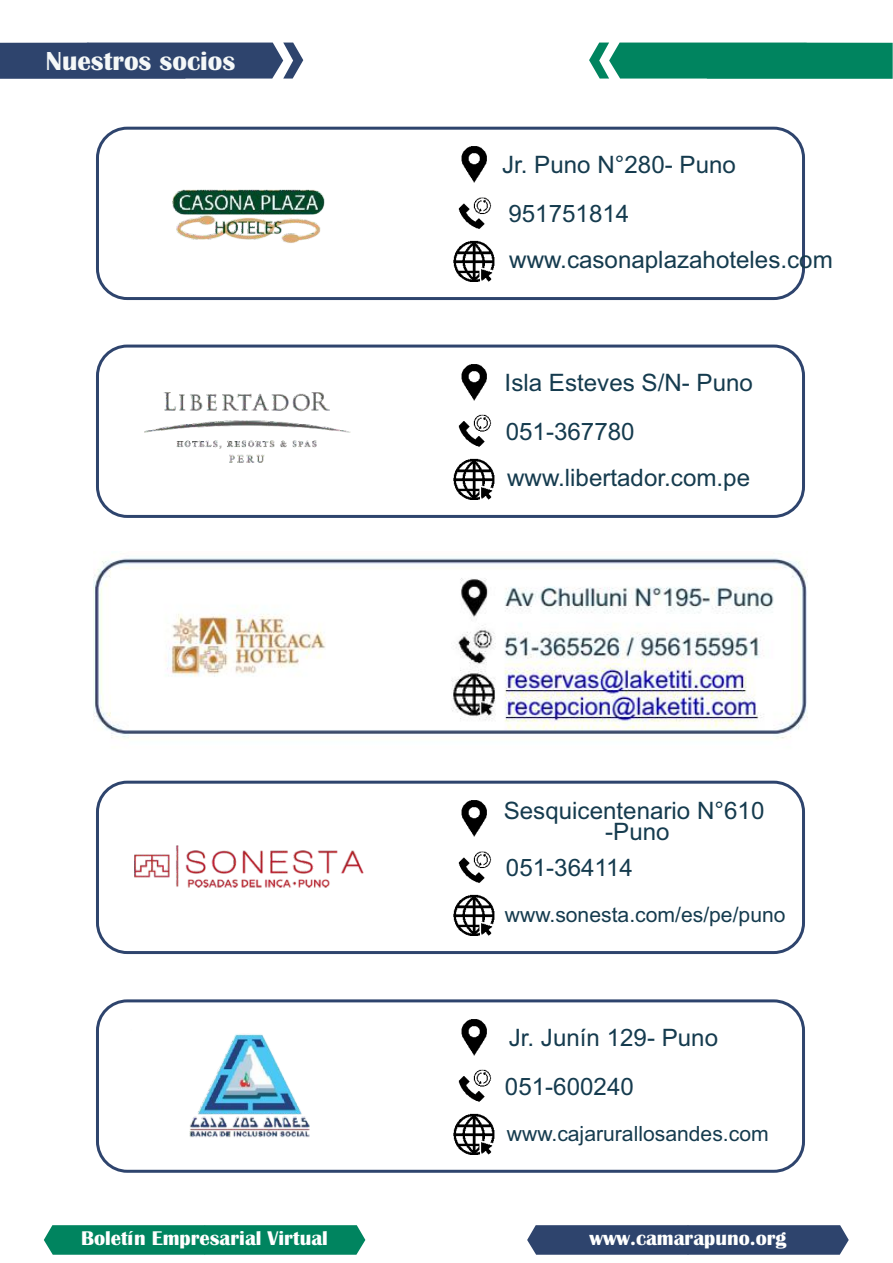
<style>
.page{position:relative;width:893px;height:1263px;background:#fff}
.page>*{position:absolute;margin:0;border:0;box-sizing:border-box;transform-origin:0 0}
.t1{font:700 27px "Britannic";color:#f5f8f8}
.t2{font:24px/48.4px "Arial";color:#153b4e}
.t3{font:21px "Arial";color:#153b4e}
.t4{font:700 20.55px "Britannic";color:#fff}
</style>
<div class="page">
<svg style="left:0;top:43px;width:303px;height:36px;background:#3a4e75"></svg>
<svg style="left:589px;top:43px;width:304px;height:36px;background:#0f8b68"></svg>
<svg style="left:527px;top:1225px;width:322px;height:30px;background:#374c73"></svg>
<svg style="left:44px;top:1225px;width:321px;height:30px;background:#0a8865"></svg>
<div style="left:96px;top:127px;width:709px;height:173px;border:3px solid #2e446d;border-radius:30px"></div>
<img style="left:450px;top:141px;width:49px;height:48px;border-radius:50%">
<img style="left:450px;top:189px;width:49px;height:49px;border-radius:50%">
<img style="left:450px;top:238px;width:49px;height:48px;border-radius:50%">
<img style="left:172px;top:189px;width:153px;height:54px">
<div style="left:96px;top:345px;width:709px;height:173px;border:3px solid #2e446d;border-radius:30px"></div>
<img style="left:450px;top:358px;width:49px;height:49px;border-radius:50%">
<img style="left:450px;top:407px;width:49px;height:48px;border-radius:50%">
<img style="left:450px;top:456px;width:49px;height:48px;border-radius:50%">
<img style="left:144px;top:392px;width:207px;height:71px">
<div style="left:96px;top:781px;width:709px;height:173px;border:3px solid #2e446d;border-radius:30px"></div>
<img style="left:450px;top:794px;width:49px;height:49px;border-radius:50%">
<img style="left:450px;top:843px;width:49px;height:48px;border-radius:50%">
<img style="left:450px;top:892px;width:49px;height:48px;border-radius:50%">
<img style="left:134px;top:845px;width:230px;height:43px">
<div style="left:96px;top:999px;width:709px;height:174px;border:3px solid #2e446d;border-radius:30px"></div>
<img style="left:450px;top:1013px;width:49px;height:49px;border-radius:50%">
<img style="left:450px;top:1062px;width:49px;height:48px;border-radius:50%">
<img style="left:450px;top:1110px;width:49px;height:49px;border-radius:50%">
<img style="left:189px;top:1034px;width:121px;height:104px">
<img style="left:94px;top:558px;width:713px;height:181px">
<p class="t1" style="left:46px;top:51px;width:191px">Nuestros socios</p>
<p class="t2" style="left:502px;top:143px;width:235px">Jr. Puno N°280- Puno<br>951751814</p>
<p class="t2" style="left:509px;top:238px;width:325px">www.casonaplazahoteles.com</p>
<p class="t2" style="left:505px;top:361px;width:250px">Isla Esteves S/N- Puno<br>051-367780</p>
<p class="t2" style="left:507px;top:456px;width:244px">www.libertador.com.pe</p>
<p class="t2" style="left:504px;top:802px;width:262px;line-height:21px;text-align:center">Sesquicentenario N°610 -Puno</p>
<p class="t2" style="left:506px;top:845px;width:129px">051-364114</p>
<p class="t3" style="left:505px;top:906px;width:282px">www.sonesta.com/es/pe/puno</p>
<p class="t2" style="left:509px;top:1015px;width:211px">Jr. Junín 129- Puno</p>
<p class="t2" style="left:505px;top:1064px;width:130px">051-600240</p>
<p class="t3" style="left:507px;top:1125px;width:263px">www.cajarurallosandes.com</p>
<p class="t4" style="left:81px;top:1231px;width:248px">Boletín Empresarial Virtual</p>
<p class="t4" style="left:589px;top:1230px;width:199px">www.camarapuno.org</p>
</div>
